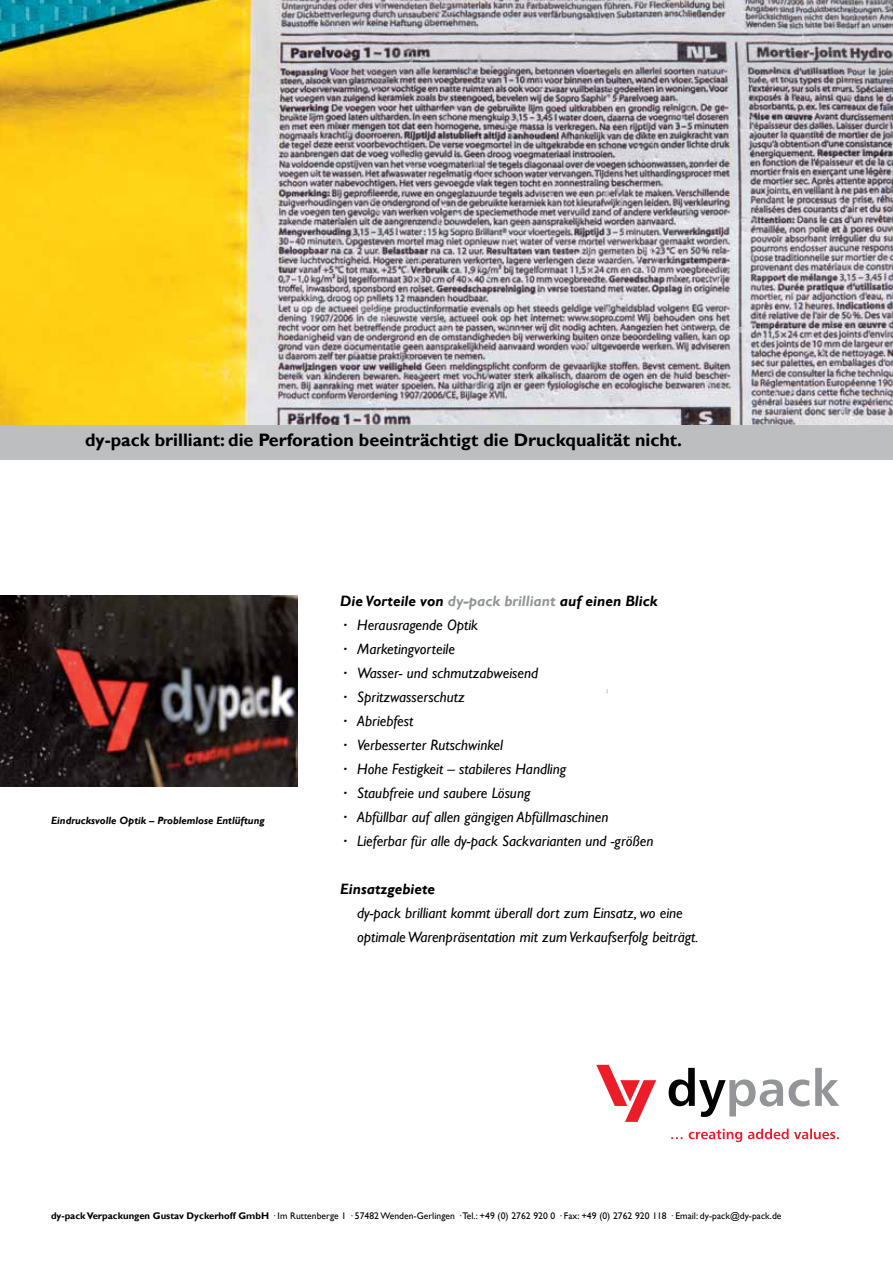
<style>
.page{position:relative;width:893px;height:1263px;background:#fff}
.page>*{position:absolute;margin:0;border:0;box-sizing:border-box;transform-origin:0 0}
.t1{font:700 18px "Gill Sans";color:#000}
.t2{font:italic 15px/24px "Gill Sans";color:#000}
.t3{font:italic 700 15px "Gill Sans";color:#000}
.t4{font:italic 700 10.5px "Gill Sans";color:#000}
.t5{font:9.6px "Gill Sans";letter-spacing:.005em;color:#000}
.s1{font-weight:700}
.s2{font-weight:700;color:#939598}
.s3{font-weight:700;font-style:normal}
</style>
<div class="page">
<img style="left:0;top:0;width:893px;height:425px">
<div style="left:0;top:425px;width:893px;height:34px;background:#bcbec0"></div>
<svg style="left:669px;top:1068px;width:170px;height:49px"></svg>
<svg style="left:671px;top:1128px;width:168px;height:14px"></svg>
<svg style="left:596px;top:1065px;width:60px;height:57px"></svg>
<img style="left:0;top:595px;width:298px;height:192px">
<p class="t1" style="left:85px;top:429px;width:599px">dy-pack brilliant: die Perforation beeinträchtigt die Druckqualität nicht.</p>
<p class="t4" style="left:51px;top:814px;width:215px">Eindrucksvolle Optik – Problemlose Entlüftung</p>
<p class="t2" style="left:340px;top:589px;width:319px"><span class="s1">Die Vorteile von</span> <span class="s2">dy-pack brilliant</span> <span class="s1">auf einen Blick </span><span class="s3">·</span> Herausragende Optik<br><span class="s3">·</span> Marketingvorteile<br><span class="s3">·</span> Wasser- und schmutzabweisend<br><span class="s3">·</span> Spritzwasserschutz<br><span class="s3">·</span> Abriebfest<br><span class="s3">·</span> Verbesserter Rutschwinkel<br><span class="s3">·</span> Hohe Festigkeit – stabileres Handling<br><span class="s3">·</span> Staubfreie und saubere Lösung<br><span class="s3">·</span> Abfüllbar auf allen gängigen Abfüllmaschinen<br><span class="s3">·</span> Lieferbar für alle dy-pack Sackvarianten und -größen</p>
<p class="t3" style="left:340px;top:880px;width:96px">Einsatzgebiete</p>
<p class="t2" style="left:357px;top:901px;width:343px">dy-pack brilliant kommt überall dort zum Einsatz, wo eine optimale Warenpräsentation mit zum Verkaufserfolg beiträgt.</p>
<p class="t5" style="left:51px;top:1210px;width:732px"><span class="s1">dy-pack Verpackungen Gustav Dyckerhoff GmbH</span> · Im Ruttenberge 1 · 57482 Wenden-Gerlingen · Tel.: +49 (0) 2762 920 0 · Fax: +49 (0) 2762 920 118 · Email: dy-pack@dy-pack.de</p>
</div>
